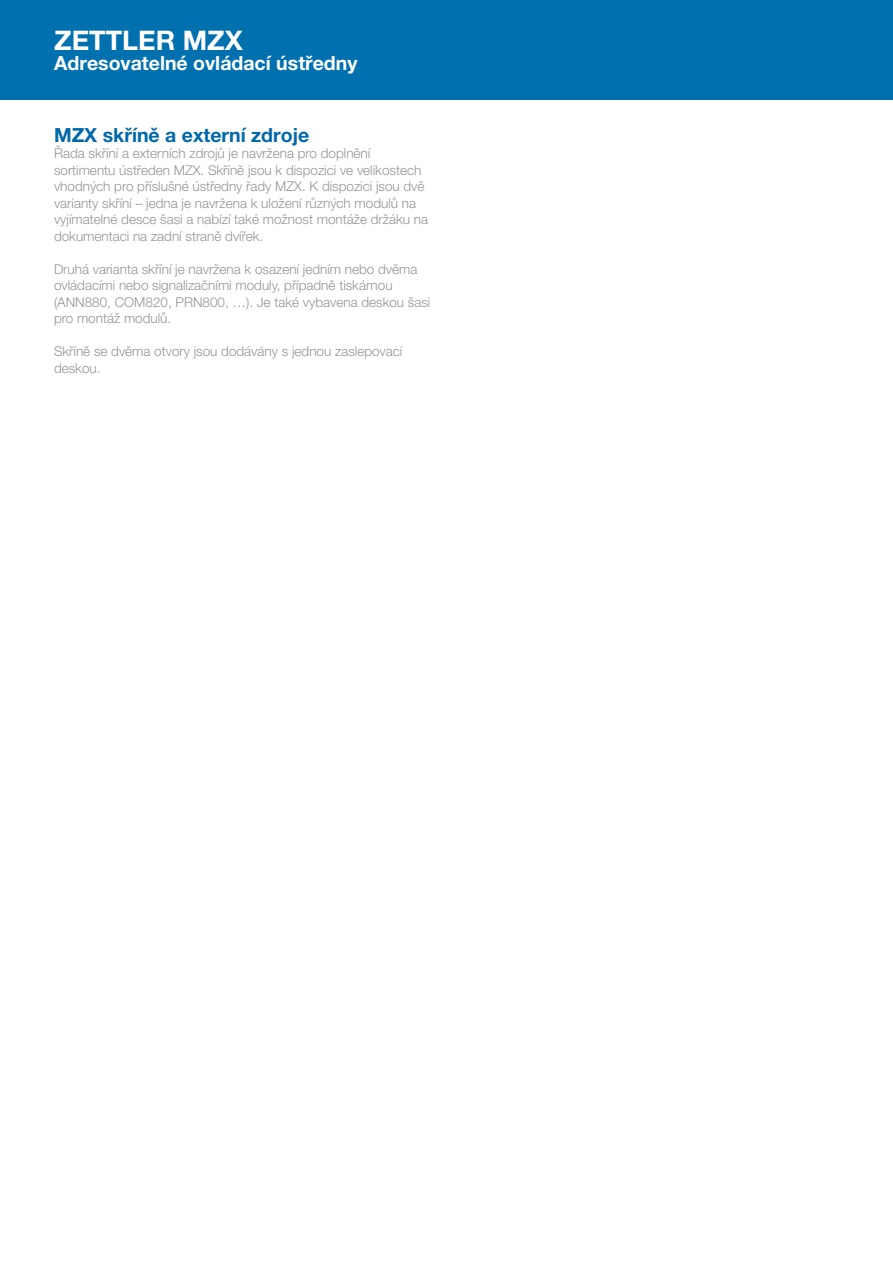
<style>
.page{position:relative;width:893px;height:1263px;background:#fff}
.page>*{position:absolute;margin:0;border:0;box-sizing:border-box;transform-origin:0 0}
.t1{font:700 27px "Helvetica Neue LT Pro";color:#fff}
.t2{font:700 19.5px "Helvetica Neue LT Pro";color:#fff}
.t3{font:700 19.5px "Helvetica Neue LT Pro";color:#0069aa}
.t4{font:300 13.5px/16.5px "Helvetica Neue LT Pro";color:#939598}
</style>
<div class="page">
<div style="left:0;top:0;width:893px;height:99px;background:#0070af"></div>
<h1 class="t1" style="left:54px;top:24px;width:190px">ZETTLER MZX</h1>
<h2 class="t2" style="left:54px;top:51px;width:305px">Adresovatelné ovládací ústředny</h2>
<h2 class="t3" style="left:54px;top:123px;width:257px">MZX skříně a externí zdroje</h2>
<p class="t4" style="left:54px;top:145px;width:376px">Řada skříní a externích zdrojů je navržena pro doplnění sortimentu ústředen MZX. Skříně jsou k dispozici ve velikostech vhodných pro příslušné ústředny řady MZX. K dispozici jsou dvě varianty skříní – jedna je navržena k uložení různých modulů na vyjímatelné desce šasi a nabízí také možnost montáže držáku na dokumentaci na zadní straně dvířek.</p>
<p class="t4" style="left:54px;top:260px;width:378px">Druhá varianta skříní je navržena k osazení jedním nebo dvěma ovládacími nebo signalizačními moduly, případně tiskárnou (ANN880, COM820, PRN800, …). Je také vybavena deskou šasi pro montáž modulů.</p>
<p class="t4" style="left:54px;top:343px;width:350px">Skříně se dvěma otvory jsou dodávány s jednou zaslepovací deskou.</p>
</div>
